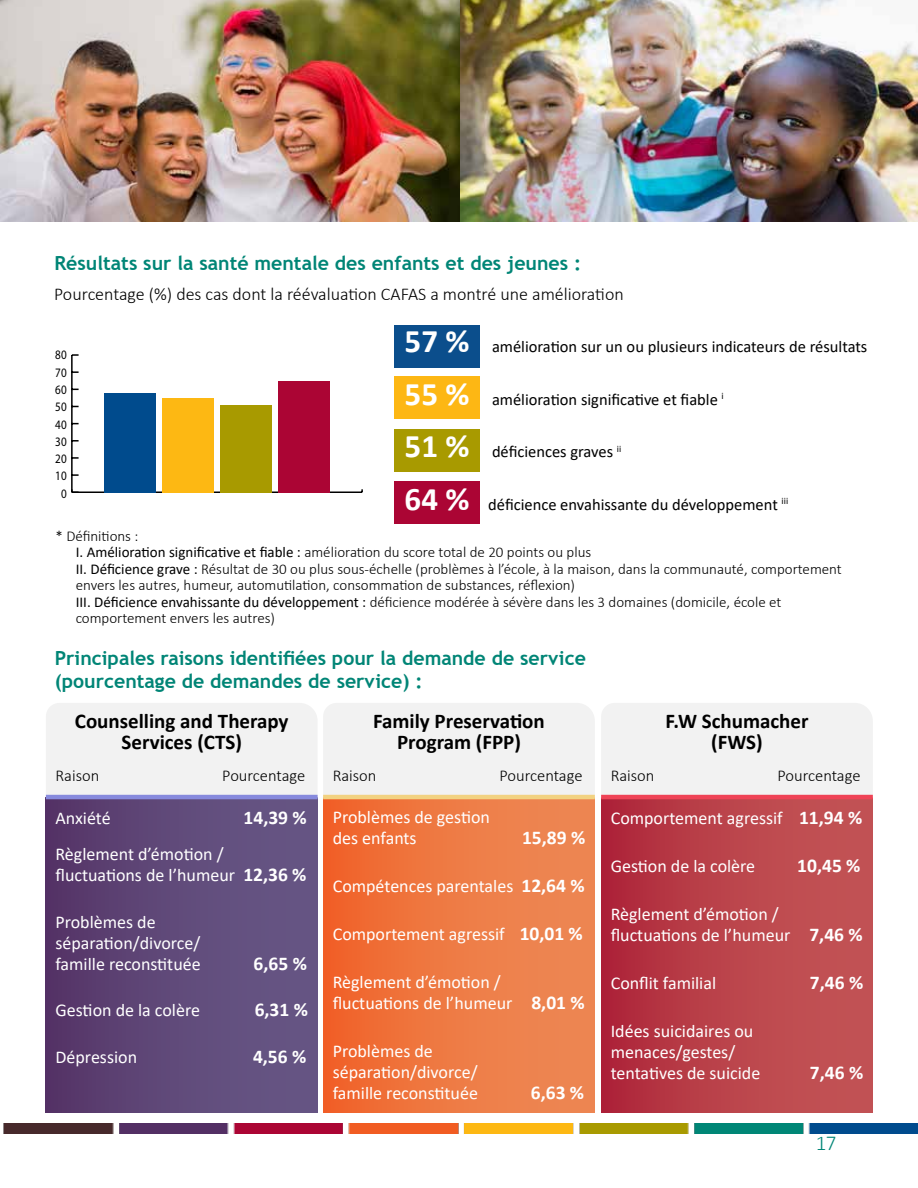
<style>
.page{position:relative;width:918px;height:1188px;background:#fff}
.page>*{position:absolute;margin:0;border:0;box-sizing:border-box;transform-origin:0 0}
.t1{font:700 21px/21px "Calibri";color:#000;text-align:center}
.t2{font:300 21px "Calibri";color:#008576}
.t3{font:700 19.5px/23.4px "Trebuchet MS";color:#008576}
.t4{font:700 19.5px "Calibri";color:#fff}
.t5{font:18px/21px "Calibri";color:#fff}
.t6{font:300 18px "Calibri";color:#000}
.t7{font:16.5px "Calibri";color:#000}
.t8{font:300 16.5px "Calibri";color:#000}
.t9{font:300 15px/16.5px "Calibri";color:#000}
.t10{font:12.9px "Myriad Pro";color:#000;scale:.86 1}
.s1{font-weight:700;font-size:33px;color:#fff}
.s2{font-weight:400}
.s3{font-weight:700;font-size:19.5px}
</style>
<div class="page">
<div style="left:323px;top:798px;width:272px;height:315px;background:linear-gradient(to right,#f0652c,#ed8c58)"></div>
<div style="left:601px;top:798px;width:272px;height:315px;background:linear-gradient(to right,#af293b,#c55a58)"></div>
<div style="left:46px;top:798px;width:272px;height:315px;background:linear-gradient(to right,#563769,#685a88)"></div>
<div style="left:46px;top:703px;width:549px;height:92px;background:#f2f2f2"></div>
<div style="left:601px;top:703px;width:272px;height:92px;background:#f2f2f2"></div>
<hr style="left:72px;top:492px;width:290px;height:1px;background:#000">
<hr style="left:71px;top:355px;width:2px;height:137px;background:#000">
<svg style="left:73px;top:474px;width:6px;height:2px"></svg>
<svg style="left:73px;top:457px;width:6px;height:2px"></svg>
<svg style="left:73px;top:440px;width:6px;height:2px"></svg>
<svg style="left:73px;top:371px;width:6px;height:2px"></svg>
<svg style="left:72px;top:354px;width:7px;height:2px"></svg>
<div style="left:278px;top:381px;width:52px;height:112px;background:#ab0534"></div>
<div style="left:220px;top:405px;width:52px;height:88px;background:#a89a00"></div>
<div style="left:162px;top:398px;width:52px;height:95px;background:#fdb813"></div>
<div style="left:104px;top:393px;width:52px;height:100px;background:#004b8d"></div>
<img style="left:3px;top:1123px;width:915px;height:11px">
<div style="left:395px;top:481px;width:85px;height:43px;background:#ab0534"></div>
<div style="left:395px;top:429px;width:85px;height:43px;background:#a89a00"></div>
<div style="left:395px;top:376px;width:85px;height:43px;background:#fdb714"></div>
<div style="left:395px;top:325px;width:85px;height:43px;background:#0b4e8c"></div>
<hr style="left:46px;top:795px;width:272px;height:4px;background:#878add">
<hr style="left:323px;top:795px;width:272px;height:4px;background:#f2d281">
<hr style="left:601px;top:795px;width:272px;height:4px;background:#ef4356">
<img style="left:0;top:0;width:918px;height:221px">
<p class="t3" style="left:54px;top:252px;width:528px">Résultats sur la santé mentale des enfants et des jeunes :</p>
<p class="t6" style="left:54px;top:283px;width:571px">Pourcentage (%) des cas dont la réévaluation CAFAS a montré une amélioration</p>
<p class="t10" style="left:55px;top:347px;width:15px">80</p>
<p class="t10" style="left:55px;top:364px;width:15px">70</p>
<p class="t10" style="left:55px;top:382px;width:15px">60</p>
<p class="t10" style="left:55px;top:399px;width:15px">50</p>
<p class="t10" style="left:55px;top:416px;width:15px">40</p>
<p class="t10" style="left:55px;top:434px;width:15px">30</p>
<p class="t10" style="left:55px;top:451px;width:15px">20</p>
<p class="t10" style="left:55px;top:468px;width:15px">10</p>
<p class="t10" style="left:61px;top:485px;width:8px">0</p>
<p class="t7" style="left:405px;top:335px;width:464px"><span class="s1">57 %</span> amélioration sur un ou plusieurs indicateurs de résultats</p>
<p class="t7" style="left:405px;top:388px;width:321px"><span class="s1">55 %</span> amélioration significative et fiable <sup>i</sup></p>
<p class="t7" style="left:405px;top:440px;width:218px"><span class="s1">51 %</span> déficiences graves <sup>ii</sup></p>
<p class="t7" style="left:405px;top:493px;width:385px"><span class="s1">64 %</span> déficience envahissante du développement <sup>iii</sup></p>
<p class="t9" style="left:76px;top:527px;width:768px;text-indent:-20px">* Définitions :<br><span class="s2">I. Amélioration significative et fiable :</span> amélioration du score total de 20 points ou plus<br><span class="s2">II. Déficience grave :</span> Résultat de 30 ou plus sous-échelle (problèmes à l’école, à la maison, dans la communauté, comportement envers les autres, humeur, automutilation, consommation de substances, réflexion)<br><span class="s2">III. Déficience envahissante du développement :</span> déficience modérée à sévère dans les 3 domaines (domicile, école et comportement envers les autres)</p>
<p class="t3" style="left:55px;top:646px;width:533px">Principales raisons identifiées pour la demande de service (pourcentage de demandes de service) :</p>
<p class="t1" style="left:75px;top:711px;width:215px">Counselling and Therapy<br>Services (CTS)</p>
<p class="t8" style="left:56px;top:765px;width:45px">Raison</p>
<p class="t8" style="left:222px;top:765px;width:84px">Pourcentage</p>
<p class="t5" style="left:56px;top:807px;width:57px">Anxiété</p>
<p class="t4" style="left:244px;top:804px;width:65px">14,39 %</p>
<p class="t5" style="left:56px;top:843px;width:253px">Règlement d’émotion / fluctuations de l’humeur <span class="s3">12,36 %</span></p>
<p class="t5" style="left:56px;top:911px;width:147px">Problèmes de séparation/divorce/ famille reconstituée</p>
<p class="t4" style="left:254px;top:949px;width:55px">6,65 %</p>
<p class="t5" style="left:56px;top:999px;width:146px">Gestion de la colère</p>
<p class="t4" style="left:255px;top:996px;width:55px">6,31 %</p>
<p class="t5" style="left:56px;top:1046px;width:83px">Dépression</p>
<p class="t4" style="left:253px;top:1042px;width:55px">4,56 %</p>
<p class="t1" style="left:373px;top:711px;width:173px">Family Preservation<br>Program (FPP)</p>
<p class="t8" style="left:333px;top:765px;width:45px">Raison</p>
<p class="t8" style="left:500px;top:765px;width:84px">Pourcentage</p>
<p class="t5" style="left:333px;top:806px;width:159px">Problèmes de gestion des enfants</p>
<p class="t4" style="left:522px;top:824px;width:65px">15,89 %</p>
<p class="t5" style="left:333px;top:875px;width:253px">Compétences parentales <span class="s3">12,64 %</span></p>
<p class="t5" style="left:333px;top:923px;width:252px">Comportement agressif <span class="s3">10,01 %</span></p>
<p class="t5" style="left:333px;top:971px;width:254px">Règlement d’émotion / fluctuations de l’humeur <span class="s3">8,01 %</span></p>
<p class="t5" style="left:333px;top:1040px;width:147px">Problèmes de séparation/divorce/ famille reconstituée</p>
<p class="t4" style="left:531px;top:1079px;width:55px">6,63 %</p>
<p class="t1" style="left:665px;top:711px;width:145px">F.W Schumacher (FWS)</p>
<p class="t8" style="left:611px;top:765px;width:45px">Raison</p>
<p class="t8" style="left:778px;top:765px;width:84px">Pourcentage</p>
<p class="t5" style="left:611px;top:807px;width:253px">Comportement agressif <span class="s3">11,94 %</span></p>
<p class="t5" style="left:611px;top:855px;width:146px">Gestion de la colère</p>
<p class="t4" style="left:797px;top:852px;width:65px">10,45 %</p>
<p class="t5" style="left:611px;top:903px;width:254px">Règlement d’émotion / fluctuations de l’humeur <span class="s3">7,46 %</span></p>
<p class="t5" style="left:611px;top:972px;width:107px">Conflit familial</p>
<p class="t4" style="left:810px;top:969px;width:55px">7,46 %</p>
<p class="t5" style="left:611px;top:1020px;width:151px">Idées suicidaires ou menaces/gestes/ tentatives de suicide</p>
<p class="t4" style="left:810px;top:1059px;width:55px">7,46 %</p>
<p class="t2" style="left:816px;top:1130px;width:22px">17</p>
</div>
